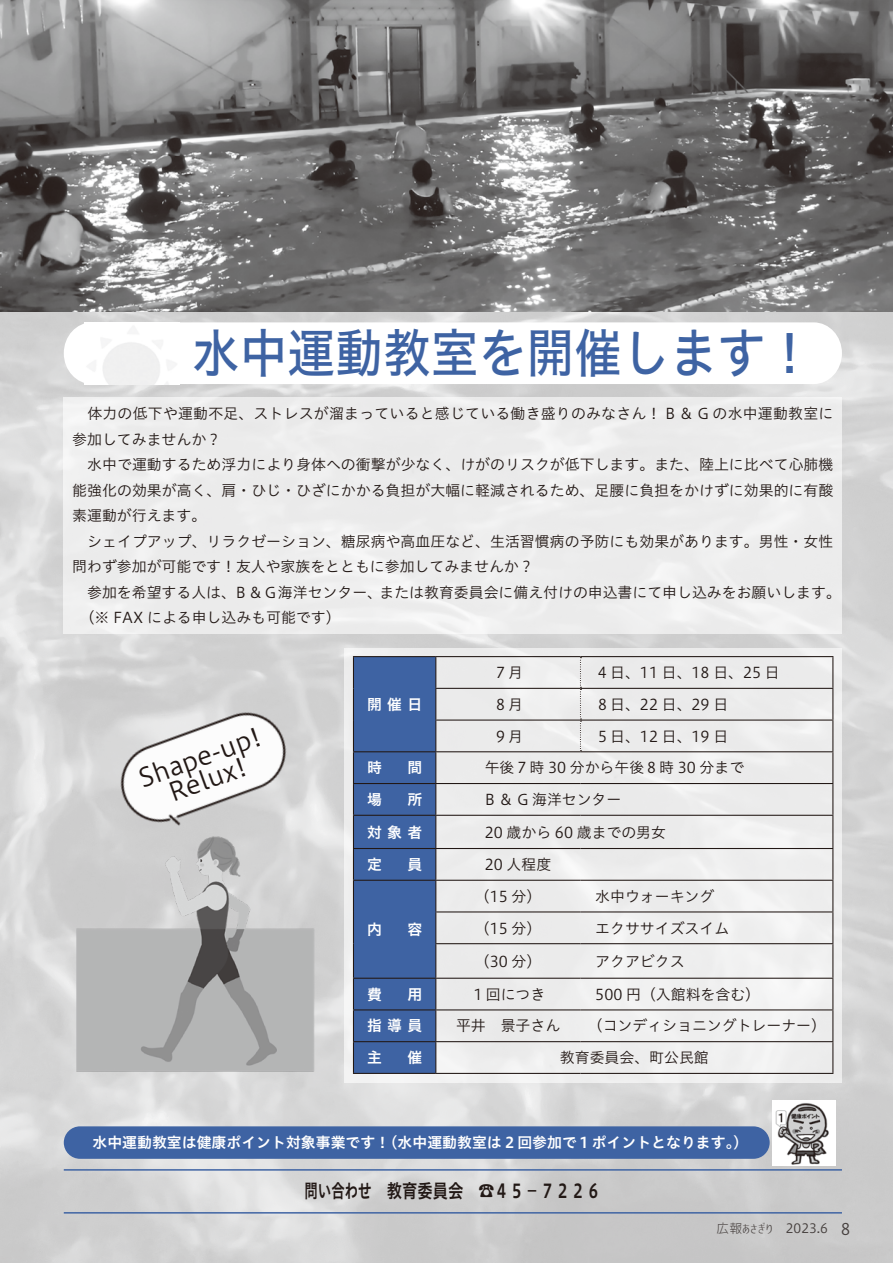
<style>
.page{position:relative;width:893px;height:1263px;background:#fff}
.page>*{position:absolute;margin:0;border:0;box-sizing:border-box;transform-origin:0 0}
.t1{font:53.1px "Hiragino UD Sans Std W5";color:#3e63a3;scale:.9 1}
.t2{font:25.5px "Hiragino UD Sans Std W3";color:#221815}
.t3{font:19.2px "Hiragino UD Sans Std W6";color:#221815;scale:.7 1}
.t4{font:19.2px "Hiragino UD Sans Std W6";color:#221815;scale:.8 1}
.t5{font:15.9px "Hiragino UD Sans Std W3";color:#221815}
.t6{font:14.85px/25.5px "Hiragino UD Sans Std W3";color:#221815}
.t7{font:14.85px "Hiragino UD Sans Std W6";color:#fff}
.t8{font:12.75px "Hiragino UD Sans Std W3";color:#221815}
.t9{font:12.75px "Koku Gothic Light";color:#221815}
</style>
<div class="page">
<img style="left:0;top:0;width:893px;height:312px">
<div style="left:64px;top:398px;width:778px;height:235px;background:#ececec"></div>
<div style="left:344px;top:647px;width:498px;height:435px;background:#ececec"></div>
<div style="left:354px;top:657px;width:81px;height:416px;background:#3e63a3"></div>
<hr style="left:353px;top:656px;width:83px;height:1px;background:#221815">
<hr style="left:353px;top:657px;width:1px;height:31px;background:#221815">
<hr style="left:436px;top:656px;width:144px;height:1px;background:#221815">
<hr style="left:435px;top:657px;width:1px;height:31px;background:#221815">
<hr style="left:353px;top:688px;width:1px;height:32px;background:#221815">
<hr style="left:435px;top:688px;width:145px;height:1px;background:#221815">
<hr style="left:435px;top:689px;width:1px;height:30px;background:#221815">
<hr style="left:353px;top:720px;width:1px;height:31px;background:#221815">
<hr style="left:435px;top:719px;width:145px;height:2px;background:#221815">
<hr style="left:435px;top:721px;width:1px;height:30px;background:#221815">
<hr style="left:353px;top:751px;width:83px;height:1px;background:#221815">
<hr style="left:353px;top:752px;width:1px;height:31px;background:#221815">
<hr style="left:436px;top:751px;width:144px;height:1px;background:#221815">
<hr style="left:435px;top:752px;width:1px;height:31px;background:#221815">
<hr style="left:832px;top:752px;width:1px;height:31px;background:#221815">
<hr style="left:353px;top:783px;width:83px;height:1px;background:#221815">
<hr style="left:353px;top:784px;width:1px;height:31px;background:#221815">
<hr style="left:436px;top:783px;width:144px;height:1px;background:#221815">
<hr style="left:435px;top:784px;width:1px;height:31px;background:#221815">
<hr style="left:580px;top:783px;width:253px;height:1px;background:#221815">
<hr style="left:832px;top:784px;width:1px;height:31px;background:#221815">
<hr style="left:353px;top:815px;width:83px;height:1px;background:#221815">
<hr style="left:353px;top:816px;width:1px;height:32px;background:#221815">
<hr style="left:436px;top:815px;width:144px;height:1px;background:#221815">
<hr style="left:435px;top:816px;width:1px;height:32px;background:#221815">
<hr style="left:580px;top:815px;width:253px;height:1px;background:#221815">
<hr style="left:832px;top:816px;width:1px;height:32px;background:#221815">
<hr style="left:353px;top:848px;width:83px;height:1px;background:#221815">
<hr style="left:353px;top:849px;width:1px;height:31px;background:#221815">
<hr style="left:436px;top:848px;width:144px;height:1px;background:#221815">
<hr style="left:435px;top:849px;width:1px;height:31px;background:#221815">
<hr style="left:580px;top:848px;width:253px;height:1px;background:#221815">
<hr style="left:832px;top:849px;width:1px;height:31px;background:#221815">
<hr style="left:353px;top:880px;width:83px;height:1px;background:#221815">
<hr style="left:353px;top:881px;width:1px;height:31px;background:#221815">
<hr style="left:436px;top:880px;width:144px;height:1px;background:#221815">
<hr style="left:435px;top:881px;width:1px;height:30px;background:#221815">
<hr style="left:353px;top:912px;width:1px;height:32px;background:#221815">
<hr style="left:435px;top:911px;width:145px;height:1px;background:#221815">
<hr style="left:435px;top:912px;width:1px;height:31px;background:#221815">
<hr style="left:353px;top:944px;width:1px;height:34px;background:#221815">
<hr style="left:435px;top:943px;width:145px;height:1px;background:#221815">
<hr style="left:435px;top:944px;width:1px;height:34px;background:#221815">
<hr style="left:353px;top:978px;width:83px;height:1px;background:#221815">
<hr style="left:353px;top:979px;width:1px;height:30px;background:#221815">
<hr style="left:436px;top:978px;width:144px;height:1px;background:#221815">
<hr style="left:435px;top:979px;width:1px;height:30px;background:#221815">
<hr style="left:353px;top:1009px;width:83px;height:1px;background:#221815">
<hr style="left:353px;top:1010px;width:1px;height:31px;background:#221815">
<hr style="left:436px;top:1009px;width:144px;height:1px;background:#221815">
<hr style="left:435px;top:1010px;width:1px;height:31px;background:#221815">
<hr style="left:353px;top:1041px;width:83px;height:1px;background:#221815">
<hr style="left:353px;top:1042px;width:1px;height:31px;background:#221815">
<hr style="left:436px;top:1041px;width:144px;height:1px;background:#221815">
<hr style="left:435px;top:1042px;width:1px;height:31px;background:#221815">
<hr style="left:832px;top:1042px;width:1px;height:31px;background:#221815">
<hr style="left:353px;top:1073px;width:83px;height:1px;background:#221815">
<hr style="left:436px;top:1073px;width:144px;height:1px;background:#221815">
<hr style="left:580px;top:1073px;width:253px;height:1px;background:#221815">
<hr style="left:580px;top:880px;width:253px;height:1px;background:#221815">
<hr style="left:832px;top:881px;width:1px;height:30px;background:#221815">
<hr style="left:580px;top:911px;width:253px;height:1px;background:#221815">
<hr style="left:832px;top:912px;width:1px;height:31px;background:#221815">
<hr style="left:580px;top:943px;width:253px;height:1px;background:#221815">
<hr style="left:832px;top:944px;width:1px;height:34px;background:#221815">
<hr style="left:580px;top:978px;width:253px;height:1px;background:#221815">
<hr style="left:832px;top:979px;width:1px;height:30px;background:#221815">
<hr style="left:580px;top:1009px;width:253px;height:1px;background:#221815">
<hr style="left:832px;top:1010px;width:1px;height:31px;background:#221815">
<hr style="left:580px;top:1041px;width:253px;height:1px;background:#221815">
<hr style="left:580px;top:656px;width:253px;height:1px;background:#221815">
<hr style="left:832px;top:657px;width:1px;height:31px;background:#221815">
<hr style="left:580px;top:688px;width:253px;height:1px;background:#221815">
<hr style="left:832px;top:689px;width:1px;height:30px;background:#221815">
<hr style="left:580px;top:719px;width:253px;height:2px;background:#221815">
<hr style="left:832px;top:721px;width:1px;height:30px;background:#221815">
<hr style="left:580px;top:751px;width:253px;height:1px;background:#221815">
<svg style="left:580px;top:657px;width:1px;height:94px"></svg>
<hr style="left:64px;top:1169px;width:778px;height:1px;background:#3e63a3">
<hr style="left:64px;top:1212px;width:778px;height:1px;background:#3e63a3">
<div style="left:64px;top:1126px;width:706px;height:33px;background:#3e63a3;border-radius:16px"></div>
<img style="left:64px;top:822px;width:259px;height:258px">
<img style="left:775px;top:1102px;width:54px;height:63px">
<img style="left:104px;top:699px;width:199px;height:147px">
<h1 class="t1" style="left:192px;top:313px;width:692px">水中運動教室を開催します!</h1>
<p class="t6" style="left:72px;top:400px;width:762px">　体力の低下や運動不足、ストレスが溜まっていると感じている働き盛りのみなさん！ B ＆ G の水中運動教室に</p>
<p class="t6" style="left:72px;top:425px;width:150px">参加してみませんか?</p>
<p class="t6" style="left:72px;top:451px;width:763px">　水中で運動するため浮力により身体への衝撃が少なく、けがのリスクが低下します。また、陸上に比べて心肺機</p>
<p class="t6" style="left:72px;top:476px;width:763px">能強化の効果が高く、肩・ひじ・ひざにかかる負担が大幅に軽減されるため、足腰に負担をかけずに効果的に有酸</p>
<p class="t6" style="left:72px;top:502px;width:135px">素運動が行えます。</p>
<p class="t6" style="left:72px;top:527px;width:762px">　シェイプアップ、リラクゼーション、糖尿病や高血圧など、生活習慣病の予防にも効果があります。男性・女性</p>
<p class="t6" style="left:72px;top:553px;width:463px">問わず参加が可能です！友人や家族をとともに参加してみませんか?</p>
<p class="t6" style="left:379px;top:578px;width:463px">または教育委員会に備え付けの申込書にて申し込みをお願いします。</p>
<p class="t6" style="left:72px;top:578px;width:270px">　参加を希望する人は、<br>　（※ FAX による申し込みも可能です(</p>
<p class="t6" style="left:233px;top:578px;width:150px">Ｂ＆Ｇ海洋センター、</p>
<h2 class="t2" style="left:132px;top:761px;width:131px;rotate:-20deg">Shape-up!</h2>
<h2 class="t2" style="left:163px;top:775px;width:82px;rotate:-20deg">Relux!</h2>
<p class="t6" style="left:493px;top:659px;width:31px">７月</p>
<p class="t6" style="left:595px;top:659px;width:186px">４日、11 日、18 日、25 日</p>
<p class="t7" style="left:367px;top:693px;width:57px">開催日</p>
<p class="t6" style="left:493px;top:691px;width:31px">８月</p>
<p class="t6" style="left:595px;top:691px;width:134px">８日、22 日、29 日</p>
<p class="t7" style="left:367px;top:756px;width:16px">時</p>
<p class="t7" style="left:407px;top:756px;width:16px">間</p>
<p class="t6" style="left:485px;top:719px;width:261px;line-height:31.8px;text-indent:8px">９月<br>午後７時 30 分から午後８時 30 分まで</p>
<p class="t6" style="left:595px;top:722px;width:134px">５日、12 日、19 日</p>
<p class="t7" style="left:367px;top:788px;width:16px">場</p>
<p class="t7" style="left:407px;top:788px;width:16px">所</p>
<p class="t6" style="left:485px;top:786px;width:138px">B ＆ G 海洋センター</p>
<p class="t7" style="left:367px;top:820px;width:57px">対象者</p>
<p class="t6" style="left:485px;top:818px;width:183px">20 歳から 60 歳までの男女</p>
<p class="t7" style="left:367px;top:853px;width:16px">定</p>
<p class="t7" style="left:407px;top:853px;width:16px">員</p>
<p class="t6" style="left:485px;top:851px;width:68px">20 人程度</p>
<p class="t6" style="left:475px;top:882px;width:68px">（15 分）</p>
<p class="t6" style="left:595px;top:882px;width:121px">水中ウォーキング</p>
<p class="t7" style="left:367px;top:918px;width:16px">内</p>
<p class="t7" style="left:407px;top:918px;width:16px">容</p>
<p class="t6" style="left:475px;top:914px;width:68px">（15 分）</p>
<p class="t6" style="left:595px;top:914px;width:135px">エクササイズスイム</p>
<p class="t6" style="left:475px;top:947px;width:68px">（30 分）</p>
<p class="t6" style="left:595px;top:947px;width:91px">アクアビクス</p>
<p class="t7" style="left:367px;top:983px;width:16px">費</p>
<p class="t7" style="left:407px;top:983px;width:16px">用</p>
<p class="t6" style="left:471px;top:980px;width:76px">１回につき</p>
<p class="t6" style="left:595px;top:980px;width:166px">500 円（入館料を含む(</p>
<p class="t7" style="left:367px;top:1014px;width:57px">指導員</p>
<p class="t6" style="left:456px;top:1012px;width:106px">平井　景子さん</p>
<p class="t6" style="left:588px;top:1012px;width:240px">（コンディショニングトレーナー(</p>
<p class="t7" style="left:367px;top:1046px;width:16px">主</p>
<p class="t7" style="left:407px;top:1046px;width:16px">催</p>
<p class="t6" style="left:560px;top:1044px;width:150px">教育委員会、町公民館</p>
<p class="t7" style="left:93px;top:1131px;width:657px">水中運動教室は健康ポイント対象事業です！（水中運動教室は 2 回参加で１ポイントとなります (。</p>
<p class="t3" style="left:305px;top:1176px;width:228px">問い合わせ　教育委員会</p>
<p class="t4" style="left:479px;top:1176px;width:155px">☎４５－７２２６</p>
<p class="t9" style="left:717px;top:1219px;width:58px">広報あさぎり</p>
<p class="t8" style="left:786px;top:1219px;width:44px">2023.6</p>
<p class="t5" style="left:841px;top:1216px;width:11px">8</p>
</div>
